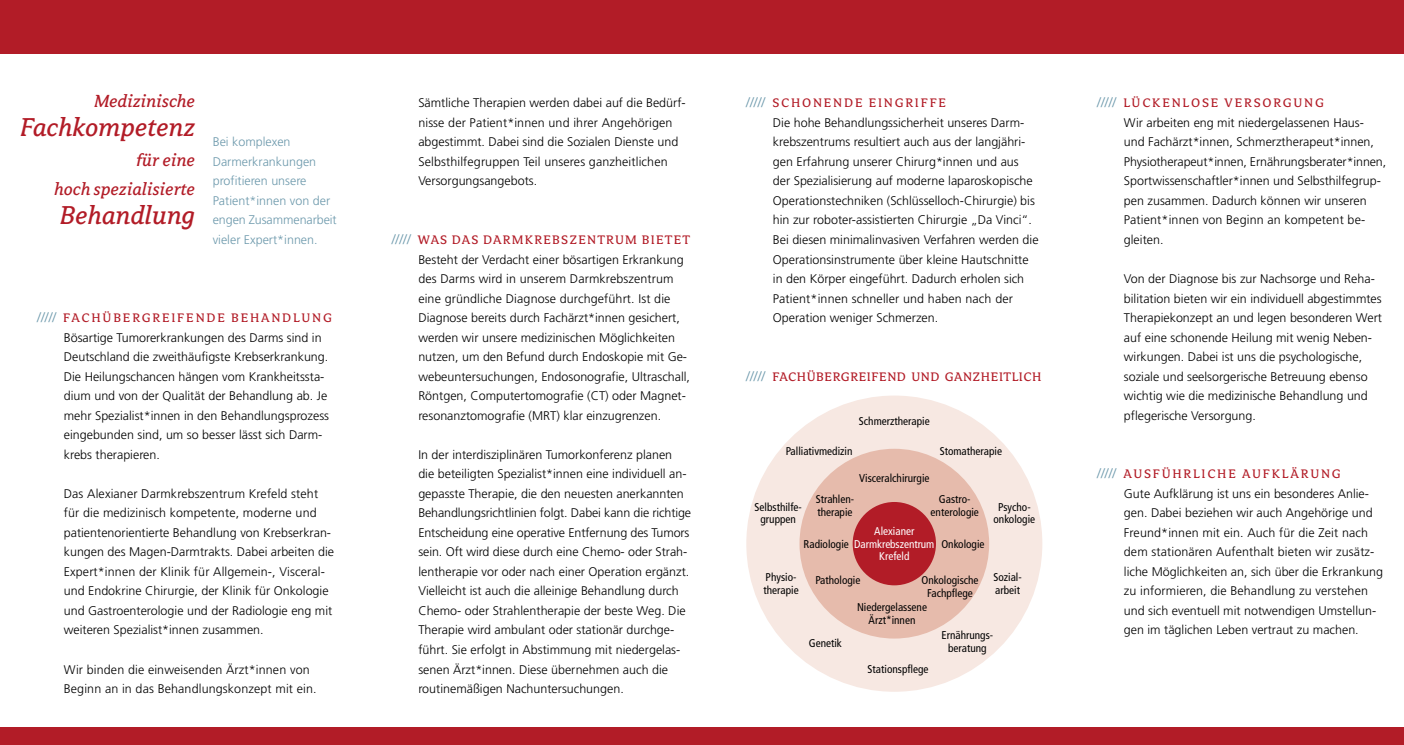
<style>
.page{position:relative;width:1404px;height:745px;background:#fff}
.page>*{position:absolute;margin:0;border:0;box-sizing:border-box;transform-origin:0 0}
.t1{font:italic 28.75px "Avance OT";color:#b21c27}
.t2{font:italic 19.5px/29.2px "Avance OT";color:#b21c27;text-align:right}
.t3{font:13.75px "Avance OT";letter-spacing:.13em;color:#b21c27}
.t4{font:13.75px "Avance OT";letter-spacing:.04em;color:#b21c27}
.t5{font:13.75px "Avance OT";letter-spacing:.085em;color:#b21c27}
.t6{font:300 12.5px/19.5px "Frutiger LT Std";color:#000}
.t7{font:300 12.5px/19.5px "Frutiger LT Std";color:#6d99ac}
.t8{font:condensed 11.25px/12.5px "Frutiger LT Std";color:#000;text-align:center}
.t9{font:condensed 11.25px/12.5px "Frutiger LT Std";letter-spacing:-.005em;color:#fff;text-align:center}
.s1{font-family:"Frutiger LT Std";font-weight:300;color:#6d99ac}
</style>
<div class="page">
<div style="left:0;top:726px;width:1403px;height:18px;background:#b21c27"></div>
<div style="left:0;top:0;width:1403px;height:53px;background:#b21c27"></div>
<div style="left:746px;top:395px;width:296px;height:296px;background:#f7e8e2;border-radius:50%"></div>
<div style="left:799px;top:448px;width:190px;height:190px;background:#e6bbac;border-radius:50%"></div>
<div style="left:852px;top:501px;width:83px;height:84px;background:#b21c27;border-radius:50%"></div>
<h2 class="t2" style="left:94px;top:87px;width:102px">Medizinische</h2>
<h1 class="t1" style="left:20px;top:112px;width:177px">Fachkompetenz</h1>
<h2 class="t2" style="left:54px;top:145px;width:142px">für eine<br>hoch spezialisierte</h2>
<h1 class="t1" style="left:59px;top:200px;width:137px">Behandlung</h1>
<p class="t7" style="left:213px;top:132px;width:126px">Bei komplexen<br>Darmerkrankungen profitieren unsere<br>Patient*innen von der engen Zusammenarbeit vieler Expert*innen.</p>
<p class="t3" style="left:37px;top:310px;width:296px"><span class="s1">/////</span> FACHÜBERGREIFENDE BEHANDLUNG</p>
<p class="t6" style="left:64px;top:327px;width:267px">Bösartige Tumorerkrankungen des Darms sind in Deutschland die zweithäufigste Krebserkrankung.<br>Die Heilungschancen hängen vom Krankheitssta&shy;dium und von der Qualität der Behandlung ab. Je mehr Spezialist*innen in den Behandlungsprozess eingebunden sind, um so besser lässt sich Darm&shy;krebs therapieren.</p>
<p class="t6" style="left:64px;top:483px;width:272px">Das Alexianer Darmkrebszentrum Krefeld steht für die medizinisch kompetente, moderne und patientenorientierte Behandlung von Krebserkran&shy;kungen des Magen-Darmtrakts. Dabei arbeiten die Expert*innen der Klinik für Allgemein-, Visceral&shy;und Endokrine Chirurgie, der Klinik für Onkologie und Gastroenterologie und der Radiologie eng mit weiteren Spezialist*innen zusammen.</p>
<p class="t6" style="left:64px;top:659px;width:254px">Wir binden die einweisenden Ärzt*innen von<br>Beginn an in das Behandlungskonzept mit ein.</p>
<p class="t6" style="left:418px;top:93px;width:269px">Sämtliche Therapien werden dabei auf die Bedürf&shy;nisse der Patient*innen und ihrer Angehörigen abgestimmt. Dabei sind die Sozialen Dienste und Selbsthilfegruppen Teil unseres ganzheitlichen Versorgungsangebots.</p>
<p class="t5" style="left:392px;top:232px;width:300px"><span class="s1">/////</span> WAS DAS DARMKREBSZENTRUM BIETET</p>
<p class="t6" style="left:418px;top:249px;width:273px">Besteht der Verdacht einer bösartigen Erkrankung des Darms wird in unserem Darmkrebszentrum eine gründliche Diagnose durchgeführt. Ist die Diagnose bereits durch Fachärzt*innen gesichert, werden wir unsere medizinischen Möglichkeiten nutzen, um den Befund durch Endoskopie mit Ge&shy;webeuntersuchungen, Endosonografie, Ultraschall, Röntgen, Computertomografie (CT) oder Magnet&shy;resonanztomografie (MRT) klar einzugrenzen.</p>
<p class="t6" style="left:418px;top:444px;width:274px">In der interdisziplinären Tumorkonferenz planen die beteiligten Spezialist*innen eine individuell an&shy;gepasste Therapie, die den neuesten anerkannten Behandlungsrichtlinien folgt. Dabei kann die richtige Entscheidung eine operative Entfernung des Tumors sein. Oft wird diese durch eine Chemo- oder Strah&shy;lentherapie vor oder nach einer Operation ergänzt.<br>Vielleicht ist auch die alleinige Behandlung durch Chemo- oder Strahlentherapie der beste Weg. Die Therapie wird ambulant oder stationär durchge&shy;führt. Sie erfolgt in Abstimmung mit niedergelas&shy;senen Ärzt*innen. Diese übernehmen auch die routinemäßigen Nachuntersuchungen.</p>
<p class="t3" style="left:746px;top:96px;width:201px"><span class="s1">/////</span> SCHONENDE EINGRIFFE</p>
<p class="t6" style="left:772px;top:113px;width:267px">Die hohe Behandlungssicherheit unseres Darm&shy;krebszentrums resultiert auch aus der langjähri&shy;gen Erfahrung unserer Chirurg*innen und aus der Spezialisierung auf moderne laparoskopische Operationstechniken (Schlüsselloch-Chirurgie) bis hin zur roboter-assistierten Chirurgie „Da Vinci“.<br>Bei diesen minimalinvasiven Verfahren werden die Operationsinstrumente über kleine Hautschnitte in den Körper eingeführt. Dadurch erholen sich Patient*innen schneller und haben nach der Operation weniger Schmerzen.</p>
<p class="t4" style="left:746px;top:369px;width:296px"><span class="s1">/////</span> FACHÜBERGREIFEND UND GANZHEITLICH</p>
<p class="t8" style="left:858px;top:414px;width:72px">Schmerztherapie</p>
<p class="t8" style="left:785px;top:444px;width:68px">Palliativmedizin</p>
<p class="t8" style="left:859px;top:471px;width:72px">Visceralchirurgie</p>
<p class="t8" style="left:939px;top:444px;width:64px">Stomatherapie</p>
<p class="t8" style="left:815px;top:493px;width:40px;text-align:left">Strahlen&shy;therapie</p>
<p class="t8" style="left:930px;top:493px;width:50px">Gastro&shy;enterologie</p>
<p class="t8" style="left:754px;top:500px;width:49px">Selbsthilfe&shy;gruppen</p>
<p class="t9" style="left:854px;top:525px;width:82px">Alexianer<br>Darmkrebszentrum<br>Krefeld</p>
<p class="t8" style="left:803px;top:537px;width:47px">Radiologie</p>
<p class="t8" style="left:941px;top:537px;width:45px">Onkologie</p>
<p class="t8" style="left:763px;top:571px;width:37px;text-align:left">Physio&shy;therapie</p>
<p class="t8" style="left:815px;top:573px;width:46px">Pathologie</p>
<p class="t8" style="left:921px;top:573px;width:59px">Onkologische<br>Fachpflege</p>
<p class="t8" style="left:857px;top:600px;width:71px">Niedergelassene<br>Ärzt*innen</p>
<p class="t8" style="left:993px;top:500px;width:43px">Psycho&shy;onkologie</p>
<p class="t8" style="left:993px;top:571px;width:30px;text-align:left">Sozial&shy;arbeit</p>
<p class="t8" style="left:808px;top:636px;width:35px">Genetik</p>
<p class="t8" style="left:941px;top:629px;width:53px">Ernährungs&shy;beratung</p>
<p class="t8" style="left:867px;top:662px;width:62px">Stationspflege</p>
<p class="t3" style="left:1097px;top:96px;width:228px"><span class="s1">/////</span> LÜCKENLOSE VERSORGUNG</p>
<p class="t6" style="left:1123px;top:113px;width:264px">Wir arbeiten eng mit niedergelassenen Haus&shy;und Fachärzt*innen, Schmerztherapeut*innen, Physiotherapeut*innen, Ernährungsberater*innen, Sportwissenschaftler*innen und Selbsthilfegrup&shy;pen zusammen. Dadurch können wir unseren Patient*innen von Beginn an kompetent be&shy;gleiten.</p>
<p class="t6" style="left:1123px;top:269px;width:259px">Von der Diagnose bis zur Nachsorge und Reha&shy;bilitation bieten wir ein individuell abgestimmtes Therapiekonzept an und legen besonderen Wert auf eine schonende Heilung mit wenig Neben&shy;wirkungen. Dabei ist uns die psychologische, soziale und seelsorgerische Betreuung ebenso wichtig wie die medizinische Behandlung und pflegerische Versorgung.</p>
<p class="t3" style="left:1097px;top:466px;width:245px"><span class="s1">/////</span> AUSFÜHRLICHE AUFKLÄRUNG</p>
<p class="t6" style="left:1123px;top:483px;width:261px">Gute Aufklärung ist uns ein besonderes Anlie&shy;gen. Dabei beziehen wir auch Angehörige und Freund*innen mit ein. Auch für die Zeit nach dem stationären Aufenthalt bieten wir zusätz&shy;liche Möglichkeiten an, sich über die Erkrankung zu informieren, die Behandlung zu verstehen und sich eventuell mit notwendigen Umstellun&shy;gen im täglichen Leben vertraut zu machen.</p>
</div>
